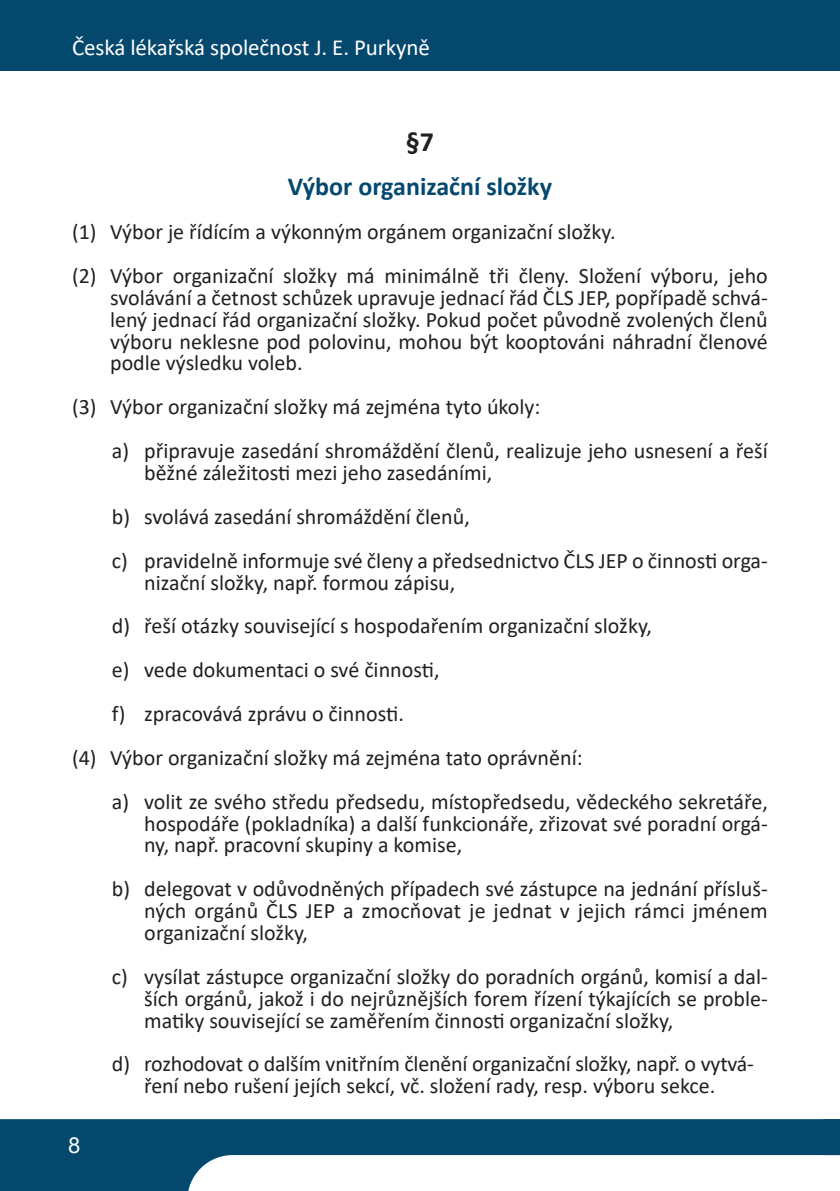
<style>
.page{position:relative;width:840px;height:1191px;background:#fff}
.page>*{position:absolute;margin:0;border:0;box-sizing:border-box;transform-origin:0 0}
.t1{font:700 28px "Calibri";color:#231f20}
.t2{font:700 26px "Calibri";color:#05486e}
.t3{font:23px "Calibri";letter-spacing:-.005em;color:#fff}
.t4{font:22px/21.8px "Calibri";color:#231f20}
.t5{font:22px "Arial";color:#fff}
</style>
<div class="page">
<svg style="left:0;top:1119px;width:839px;height:72px;fill:#05486e"></svg>
<div style="left:0;top:0;width:839px;height:71px;background:#05486e"></div>
<p class="t3" style="left:72px;top:31px;width:359px">Česká lékařská společnost J. E. Purkyně</p>
<p class="t1" style="left:405px;top:122px;width:30px">§7</p>
<p class="t2" style="left:288px;top:168px;width:265px">Výbor organizační složky</p>
<p class="t4" style="left:72px;top:209px;width:697px;line-height:43.8px">(1) Výbor je řídícím a výkonným orgánem organizační složky.<br>(2) Výbor organizační složky má minimálně tři členy. Složení výboru, jeho</p>
<p class="t4" style="left:110px;top:286px;width:659px;text-align:justify">svolávání a četnost schůzek upravuje jednací řád ČLS JEP, popřípadě schvá&shy;lený jednací řád organizační složky. Pokud počet původně zvolených členů výboru neklesne pod polovinu, mohou být kooptováni náhradní členové podle výsledku voleb.</p>
<p class="t4" style="left:112px;top:384px;width:657px;line-height:43.8px;text-indent:-40px">(3) Výbor organizační složky má zejména tyto úkoly:<br>a) připravuje zasedání shromáždění členů, realizuje jeho usnesení a řeší</p>
<p class="t4" style="left:112px;top:450px;width:657px;line-height:43.8px;text-indent:32px">běžné záležitosti mezi jeho zasedáními,<br>b) svolává zasedání shromáždění členů,<br>c) pravidelně informuje své členy a předsednictvo ČLS JEP o činnosti orga-</p>
<p class="t4" style="left:144px;top:571px;width:312px">nizační složky, např. formou zápisu,</p>
<p class="t4" style="left:112px;top:614px;width:541px">d) řeší otázky související s hospodařením organizační složky,</p>
<p class="t4" style="left:112px;top:658px;width:329px">e) vede dokumentaci o své činnosti,</p>
<p class="t4" style="left:112px;top:702px;width:293px">f) zpracovává zprávu o činnosti.</p>
<p class="t4" style="left:72px;top:746px;width:511px">(4) Výbor organizační složky má zejména tato oprávnění:</p>
<p class="t4" style="left:112px;top:790px;width:657px">a) volit ze svého středu předsedu, místopředsedu, vědeckého sekretáře,</p>
<p class="t4" style="left:144px;top:811px;width:625px">hospodáře (pokladníka) a další funkcionáře, zřizovat své poradní orgá&shy;ny, např. pracovní skupiny a komise,</p>
<p class="t4" style="left:144px;top:877px;width:625px;text-align:justify;text-indent:-32px">b) delegovat v odůvodněných případech své zástupce na jednání přísluš&shy;ných orgánů ČLS JEP a zmocňovat je jednat v jejich rámci jménem organizační složky,</p>
<p class="t4" style="left:144px;top:965px;width:625px;text-align:justify;text-indent:-32px">c) vysílat zástupce organizační složky do poradních orgánů, komisí a dal&shy;ších orgánů, jakož i do nejrůznějších forem řízení týkajících se proble&shy;matiky související se zaměřením činnosti organizační složky,</p>
<p class="t4" style="left:112px;top:1052px;width:643px;text-align:center">d) rozhodovat o dalším vnitřním členění organizační složky, např. o vytvá&shy;ření nebo rušení jejích sekcí, vč. složení rady, resp. výboru sekce.</p>
<p class="t5" style="left:68px;top:1130px;width:14px">8</p>
</div>
